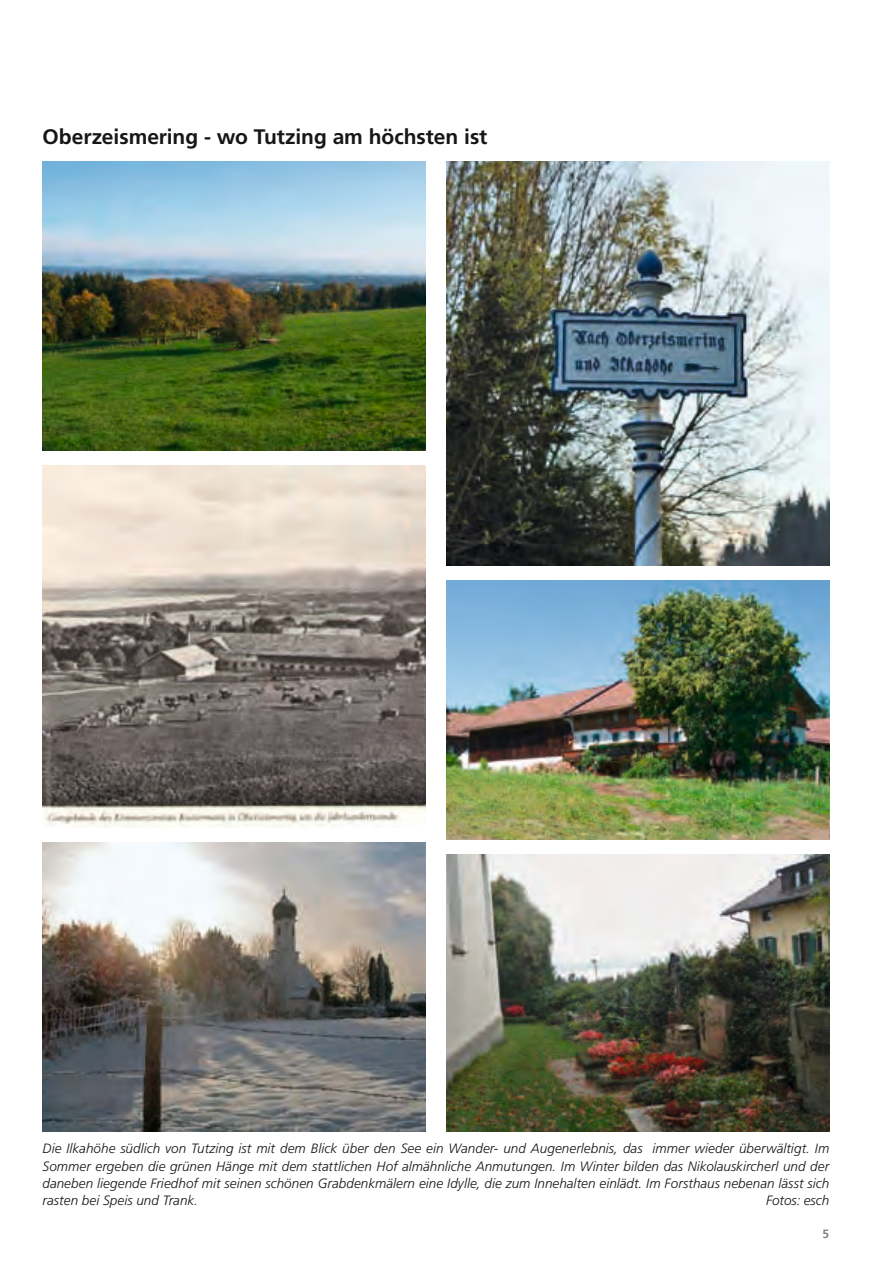
<style>
.page{position:relative;width:893px;height:1263px;background:#fff}
.page>*{position:absolute;margin:0;border:0;box-sizing:border-box;transform-origin:0 0}
.t1{font:700 21px "Frutiger";color:#151616}
.t2{font:italic 300 13.5px/17.2px "Frutiger";color:#151616;text-align:justify}
.t3{font:700 12px "Frutiger";color:#818281}
</style>
<div class="page">
<img style="left:446px;top:855px;width:383px;height:276px">
<img style="left:43px;top:162px;width:382px;height:289px">
<img style="left:446px;top:580px;width:383px;height:260px">
<img style="left:43px;top:466px;width:382px;height:361px">
<img style="left:446px;top:162px;width:383px;height:404px">
<img style="left:43px;top:842px;width:382px;height:289px">
<h1 class="t1" style="left:43px;top:124px;width:446px">Oberzeismering - wo Tutzing am höchsten ist</h1>
<p class="t2" style="left:43px;top:1140px;width:788px">Die Ilkahöhe südlich von Tutzing ist mit dem Blick über den See ein Wander- und Augenerlebnis, das immer wieder überwältigt. Im Sommer ergeben die grünen Hänge mit dem stattlichen Hof almähnliche Anmutungen. Im Winter bilden das Nikolauskircherl und der daneben liegende Friedhof mit seinen schönen Grabdenkmälern eine Idylle, die zum Innehalten einlädt. Im Forsthaus nebenan lässt sich rasten bei Speis und Trank.</p>
<p class="t2" style="left:766px;top:1191px;width:65px">Fotos: esch</p>
<p class="t3" style="left:822px;top:1227px;width:8px">5</p>
</div>
